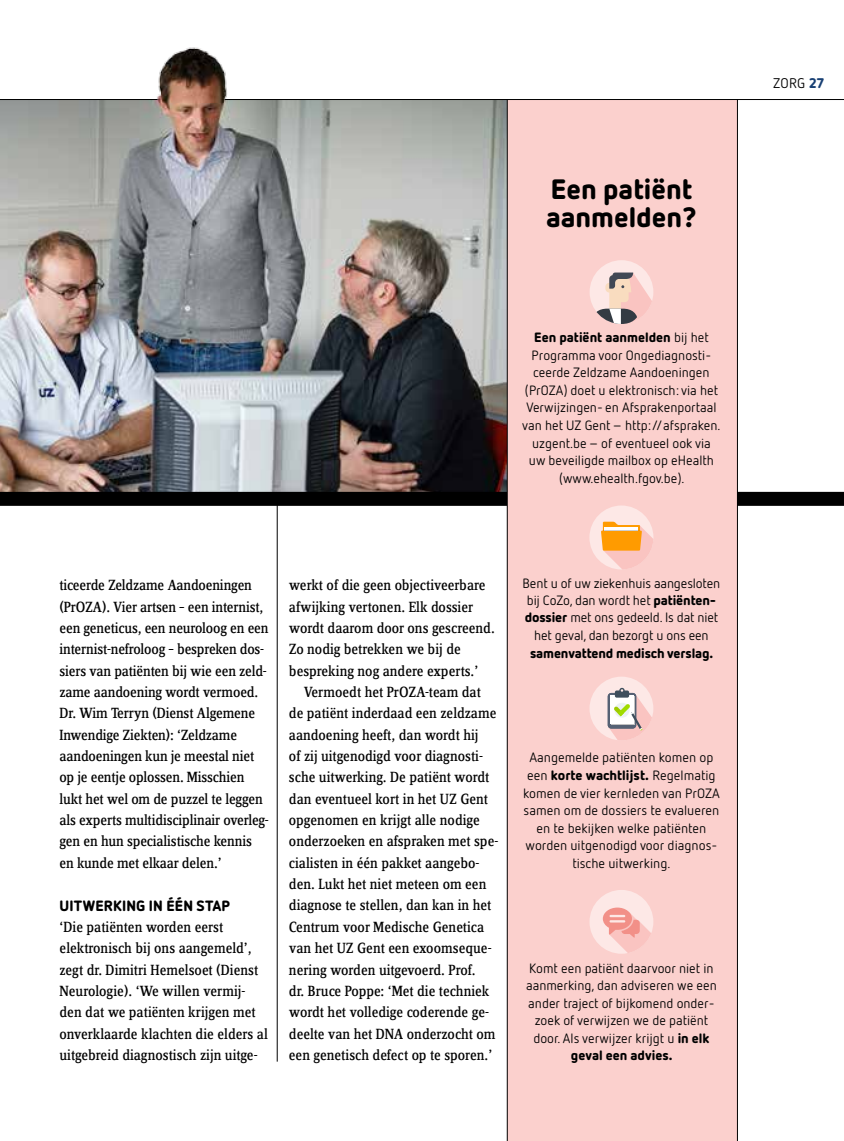
<style>
.page{position:relative;width:844px;height:1141px;background:#fff}
.page>*{position:absolute;margin:0;border:0;box-sizing:border-box;transform-origin:0 0}
.t1{font:900 28px/28px "Netto OT";color:#000}
.t2{font:15.4px/21.3px "Zine Serif Dis OT";letter-spacing:-.01em;color:#000}
.t3{font:900 14.88px "Netto OT";letter-spacing:.01em;color:#000}
.t4{font:14px "Netto OT";color:#000}
.t5{font:13.47px/17.5px "Netto OT";color:#000;text-align:center}
.t6{font:900 13.47px "Netto OT";letter-spacing:-.01em;color:#000}
.s1{font-weight:900}
.s2{font-weight:900;color:#184074}
</style>
<div class="page">
<img style="left:0;top:100px;width:507px;height:392px">
<div style="left:0;top:492px;width:843px;height:14px;background:#000"></div>
<hr style="left:277px;top:498px;width:1px;height:564px;background:#000">
<div style="left:507px;top:99px;width:230px;height:1042px;background:#fbd0cd"></div>
<hr style="left:0;top:99px;width:843px;height:1px;background:#000">
<hr style="left:737px;top:99px;width:1px;height:1042px;background:#000">
<hr style="left:507px;top:99px;width:1px;height:1042px;background:#000">
<div style="left:589px;top:677px;width:64px;height:63px;background:#fde8e6;border-radius:50%"></div>
<svg style="left:607px;top:693px;width:29px;height:36px"></svg>
<svg style="left:608px;top:688px;width:44px;height:52px"></svg>
<div style="left:589px;top:890px;width:64px;height:64px;background:#fde8e6;border-radius:50%"></div>
<svg style="left:602px;top:908px;width:49px;height:45px"></svg>
<div style="left:589px;top:505px;width:64px;height:64px;background:#fde8e6;border-radius:50%"></div>
<svg style="left:601px;top:522px;width:52px;height:47px"></svg>
<hr style="left:604px;top:530px;width:34px;height:1px;background:#cdcdcd">
<div style="left:589px;top:260px;width:64px;height:64px;background:#fde8e6;border-radius:50%"></div>
<svg style="left:591px;top:273px;width:61px;height:51px"></svg>
<img style="left:154px;top:47px;width:87px;height:55px">
<h1 class="t1" style="left:546px;top:174px;width:152px">Een patiënt aanmelden?</h1>
<p class="t5" style="left:522px;top:329px;width:200px"><span class="s1">Een patiënt aanmelden</span> bij het<br>Programma voor Ongediagnosti&shy;ceerde Zeldzame Aandoeningen (PrOZA) doet u elektronisch: via het<br>Verwijzingen- en Afsprakenportaal van het UZ Gent – http://afspraken. uzgent.be – of eventueel ook via uw beveiligde mailbox op eHealth (www.ehealth.fgov.be).</p>
<p class="t2" style="left:60px;top:575px;width:211px">ticeerde Zeldzame Aandoeningen (PrOZA). Vier artsen – een internist, een geneticus, een neuroloog en een internist-nefroloog – bespreken dos&shy;siers van patiënten bij wie een zeld&shy;zame aandoening wordt vermoed.<br>Dr. Wim Terryn (Dienst Algemene Inwendige Ziekten): ‘Zeldzame aandoeningen kun je meestal niet op je eentje oplossen. Misschien lukt het wel om de puzzel te leggen als experts multidisciplinair overleg&shy;gen en hun specialistische kennis en kunde met elkaar delen.’</p>
<p class="t3" style="left:60px;top:896px;width:172px">UITWERKING IN ÉÉN STAP</p>
<p class="t2" style="left:60px;top:917px;width:210px">‘Die patiënten worden eerst elektronisch bij ons aangemeld’, zegt dr. Dimitri Hemelsoet (Dienst Neurologie). ‘We willen vermij&shy;den dat we patiënten krijgen met onverklaarde klachten die elders al uitgebreid diagnostisch zijn uitge-</p>
<p class="t2" style="left:289px;top:575px;width:207px">werkt of die geen objectiveerbare afwijking vertonen. Elk dossier wordt daarom door ons gescreend.<br>Zo nodig betrekken we bij de bespreking nog andere experts.’</p>
<p class="t2" style="left:289px;top:682px;width:211px;text-indent:15px">Vermoedt het PrOZA-team dat de patiënt inderdaad een zeldzame aandoening heeft, dan wordt hij<br>of zij uitgenodigd voor diagnosti&shy;sche uitwerking. De patiënt wordt dan eventueel kort in het UZ Gent opgenomen en krijgt alle nodige onderzoeken en afspraken met spe&shy;cialisten in één pakket aangebo&shy;den. Lukt het niet meteen om een diagnose te stellen, dan kan in het<br>Centrum voor Medische Genetica van het UZ Gent een exoomseque&shy;nering worden uitgevoerd. Prof.<br>dr. Bruce Poppe: ‘Met die techniek wordt het volledige coderende ge&shy;deelte van het DNA onderzocht om een genetisch defect op te sporen.’</p>
<p class="t5" style="left:522px;top:574px;width:199px">Bent u of uw ziekenhuis aangesloten bij CoZo, dan wordt het <span class="s1">patiënten&shy;dossier</span> met ons gedeeld. Is dat niet het geval, dan bezorgt u ons een</p>
<p class="t6" style="left:530px;top:644px;width:185px">samenvattend medisch verslag.</p>
<p class="t5" style="left:523px;top:749px;width:198px">Aangemelde patiënten komen op een <span class="s1">korte wachtlijst.</span> Regelmatig komen de vier kernleden van PrOZA samen om de dossiers te evalueren en te bekijken welke patiënten worden uitgenodigd voor diagnos&shy;tische uitwerking.</p>
<p class="t5" style="left:526px;top:959px;width:192px">Komt een patiënt daarvoor niet in aanmerking, dan adviseren we een ander traject of bijkomend onder&shy;zoek of verwijzen we de patiënt door. Als verwijzer krijgt u <span class="s1">in elk geval een advies.</span></p>
<p class="t4" style="left:773px;top:75px;width:52px">ZORG <span class="s2">27</span></p>
</div>
